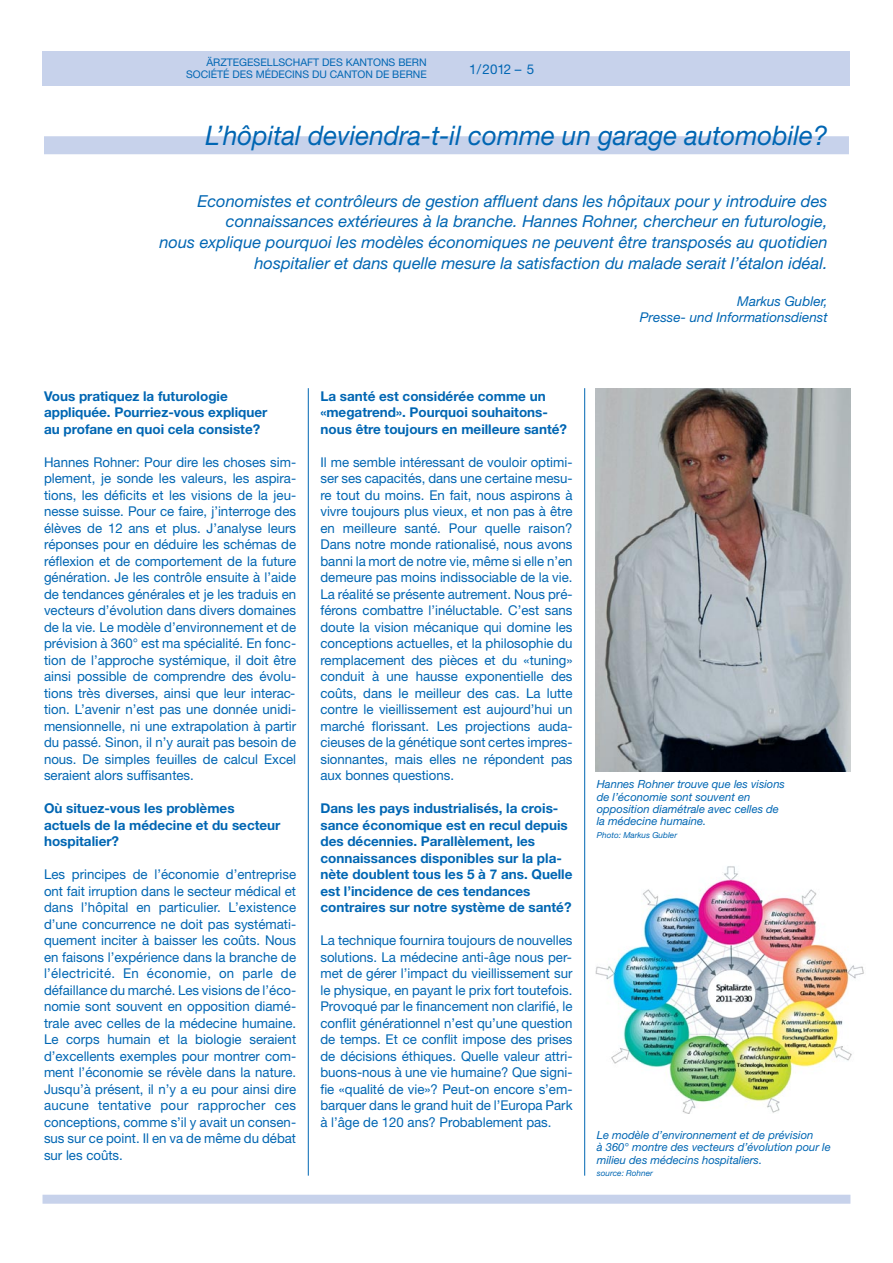
<style>
.page{position:relative;width:893px;height:1263px;background:#fff}
.page>*{position:absolute;margin:0;border:0;box-sizing:border-box;transform-origin:0 0}
.t1{font:italic 27px "Helvetica Neue LT";color:#0066b3;scale:.96 1}
.t2{font:italic 16.5px/20.7px "Helvetica Neue LT";color:#0066b3;text-align:right}
.t3{font:13.5px/16.5px "Helvetica Neue LT";color:#0066b3;text-align:justify}
.t4{font:700 13.5px/16.5px "Helvetica Neue LT";color:#0066b3}
.t5{font:italic 13.5px/16.5px "Helvetica Neue LT";color:#0066b3;text-align:right}
.t6{font:italic 11.25px/12.3px "Helvetica Neue LT";color:#0066b3}
.t7{font:10.5px/12px "Helvetica Neue LT";color:#0066b3;text-align:right}
.t8{font:italic 8.25px "Helvetica Neue LT";color:#0066b3}
</style>
<div class="page">
<div style="left:43px;top:1195px;width:807px;height:9px;background:#c7d2eb"></div>
<div style="left:43px;top:51px;width:807px;height:34px;background:#c7d2eb"></div>
<div style="left:44px;top:136px;width:805px;height:18px;background:#c7d2eb"></div>
<hr style="left:308px;top:388px;width:1px;height:788px;background:#0066b3">
<hr style="left:584px;top:388px;width:1px;height:788px;background:#0066b3">
<img style="left:595px;top:866px;width:269px;height:248px">
<img style="left:595px;top:388px;width:255px;height:384px">
<p class="t7" style="left:186px;top:58px;width:242px">ÄRZTEGESELLSCHAFT DES KANTONS BERN<br>SOCIÉTÉ DES MÉDECINS DU CANTON DE BERNE</p>
<p class="t3" style="left:469px;top:62px;width:66px">1/2012 – 5</p>
<h1 class="t1" style="left:206px;top:125px;width:649px">L’hôpital deviendra-t-il comme un garage automobile?</h1>
<p class="t2" style="left:159px;top:192px;width:670px">Economistes et contrôleurs de gestion affluent dans les hôpitaux pour y introduire des connaissances extérieures à la branche. Hannes Rohner, chercheur en futurologie,<br>nous explique pourquoi les modèles économiques ne peuvent être transposés au quotidien hospitalier et dans quelle mesure la satisfaction du malade serait l’étalon idéal.</p>
<p class="t5" style="left:640px;top:294px;width:189px">Markus Gubler,<br>Presse- und Informationsdienst</p>
<p class="t4" style="left:44px;top:389px;width:225px">Vous pratiquez la futurologie appliquée. Pourriez-vous expliquer au profane en quoi cela consiste?</p>
<p class="t3" style="left:44px;top:455px;width:254px">Hannes Rohner: Pour dire les choses sim&shy;plement, je sonde les valeurs, les aspira&shy;tions, les déficits et les visions de la jeu&shy;nesse suisse. Pour ce faire, j’interroge des élèves de 12 ans et plus. J’analyse leurs réponses pour en déduire les schémas de réflexion et de comportement de la future génération. Je les contrôle ensuite à l’aide de tendances générales et je les traduis en vecteurs d’évolution dans divers domaines de la vie. Le modèle d’environnement et de prévision à 360° est ma spécialité. En fonc&shy;tion de l’approche systémique, il doit être ainsi possible de comprendre des évolu&shy;tions très diverses, ainsi que leur interac&shy;tion. L’avenir n’est pas une donnée unidi&shy;mensionnelle, ni une extrapolation à partir du passé. Sinon, il n’y aurait pas besoin de nous. De simples feuilles de calcul Excel seraient alors suffisantes.</p>
<p class="t4" style="left:44px;top:801px;width:238px">Où situez-vous les problèmes actuels de la médecine et du secteur hospitalier?</p>
<p class="t3" style="left:44px;top:867px;width:254px">Les principes de l’économie d’entreprise ont fait irruption dans le secteur médical et dans l’hôpital en particulier. L’existence d’une concurrence ne doit pas systémati&shy;quement inciter à baisser les coûts. Nous en faisons l’expérience dans la branche de l’électricité. En économie, on parle de défaillance du marché. Les visions de l’éco&shy;nomie sont souvent en opposition diamé&shy;trale avec celles de la médecine humaine.<br>Le corps humain et la biologie seraient d’excellents exemples pour montrer com&shy;ment l’économie se révèle dans la nature.<br>Jusqu’à présent, il n’y a eu pour ainsi dire aucune tentative pour rapprocher ces conceptions, comme s’il y avait un consen&shy;sus sur ce point. Il en va de même du débat sur les coûts.</p>
<p class="t4" style="left:320px;top:389px;width:248px">La santé est considérée comme un «megatrend». Pourquoi souhaitons&shy;nous être toujours en meilleure santé?</p>
<p class="t3" style="left:320px;top:455px;width:254px">Il me semble intéressant de vouloir optimi&shy;ser ses capacités, dans une certaine mesu&shy;re tout du moins. En fait, nous aspirons à vivre toujours plus vieux, et non pas à être en meilleure santé. Pour quelle raison?<br>Dans notre monde rationalisé, nous avons banni la mort de notre vie, même si elle n’en demeure pas moins indissociable de la vie.<br>La réalité se présente autrement. Nous pré&shy;férons combattre l’inéluctable. C’est sans doute la vision mécanique qui domine les conceptions actuelles, et la philosophie du remplacement des pièces et du «tuning» conduit à une hausse exponentielle des coûts, dans le meilleur des cas. La lutte contre le vieillissement est aujourd’hui un marché florissant. Les projections auda&shy;cieuses de la génétique sont certes impres&shy;sionnantes, mais elles ne répondent pas aux bonnes questions.</p>
<p class="t4" style="left:320px;top:801px;width:254px">Dans les pays industrialisés, la crois&shy;sance économique est en recul depuis des décennies. Parallèlement, les connaissances disponibles sur la pla&shy;nète doublent tous les 5 à 7 ans. Quelle est l’incidence de ces tendances contraires sur notre système de santé?</p>
<p class="t3" style="left:320px;top:933px;width:254px">La technique fournira toujours de nouvelles solutions. La médecine anti-âge nous per&shy;met de gérer l’impact du vieillissement sur le physique, en payant le prix fort toutefois.<br>Provoqué par le financement non clarifié, le conflit générationnel n’est qu’une question de temps. Et ce conflit impose des prises de décisions éthiques. Quelle valeur attri&shy;buons-nous à une vie humaine? Que signi&shy;fie «qualité de vie»? Peut-on encore s’em&shy;barquer dans le grand huit de l’Europa Park à l’âge de 120 ans? Probablement pas.</p>
<p class="t6" style="left:597px;top:779px;width:190px">Hannes Rohner trouve que les visions de l’économie sont souvent en opposition diamétrale avec celles de la médecine humaine.</p>
<p class="t8" style="left:597px;top:832px;width:82px">Photo: Markus Gubler</p>
<p class="t6" style="left:597px;top:1130px;width:235px">Le modèle d’environnement et de prévision<br>à 360° montre des vecteurs d’évolution pour le milieu des médecins hospitaliers.</p>
<p class="t8" style="left:597px;top:1170px;width:58px">source: Rohner</p>
</div>
